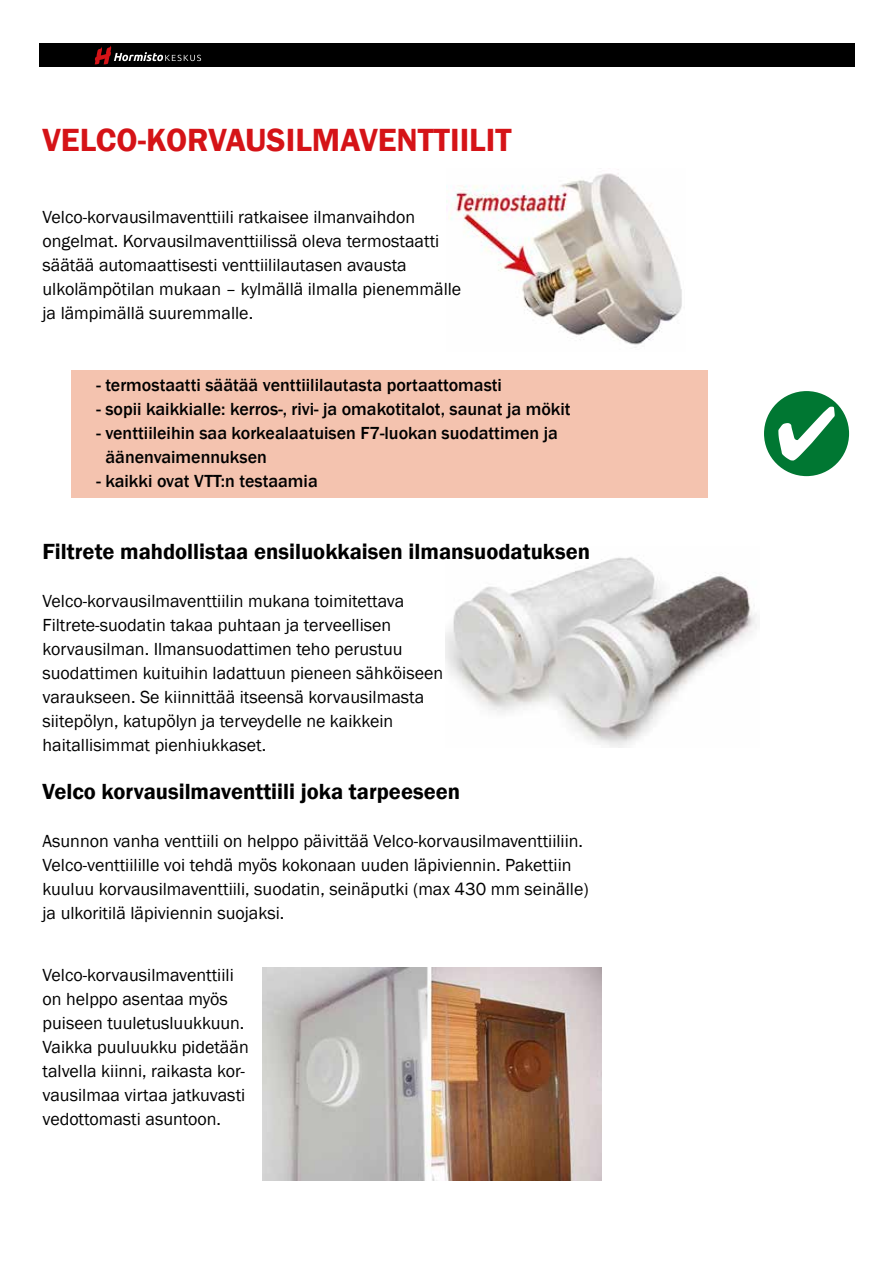
<style>
.page{position:relative;width:893px;height:1263px;background:#fff}
.page>*{position:absolute;margin:0;border:0;box-sizing:border-box;transform-origin:0 0}
.t1{font:600 33px "Franklin Gothic";color:#d51317}
.t2{font:600 22.5px "Franklin Gothic";color:#000}
.t3{font:18px/24px "Franklin Gothic";color:#000}
.t4{font:500 18px/24px "Franklin Gothic";color:#000}
</style>
<div class="page">
<img style="left:446px;top:557px;width:311px;height:190px">
<img style="left:449px;top:173px;width:233px;height:175px">
<div style="left:71px;top:370px;width:637px;height:127px;background:#f4c3af"></div>
<div style="left:764px;top:391px;width:85px;height:85px;background:#007732;border-radius:50%"></div>
<svg style="left:778px;top:407px;width:57px;height:53px"></svg>
<div style="left:39px;top:43px;width:816px;height:24px;background:#000"></div>
<svg style="left:95px;top:45px;width:106px;height:19px"></svg>
<img style="left:263px;top:967px;width:338px;height:213px">
<h1 class="t1" style="left:43px;top:119px;width:471px">VELCO-KORVAUSILMAVENTTIILIT</h1>
<p class="t3" style="left:43px;top:205px;width:420px">Velco-korvausilmaventtiili ratkaisee ilmanvaihdon ongelmat. Korvausilmaventtiilissä oleva termostaatti säätää automaattisesti venttiililautasen avausta ulkolämpötilan mukaan – kylmällä ilmalla pienemmälle ja lämpimällä suuremmalle.</p>
<p class="t4" style="left:97px;top:373px;width:407px">- termostaatti säätää venttiililautasta portaattomasti</p>
<p class="t4" style="left:97px;top:397px;width:476px">- sopii kaikkialle: kerros-, rivi- ja omakotitalot, saunat ja mökit</p>
<p class="t4" style="left:106px;top:421px;width:454px;text-indent:-9px">- venttiileihin saa korkealaatuisen F7-luokan suodattimen ja äänenvaimennuksen</p>
<p class="t4" style="left:97px;top:469px;width:223px">- kaikki ovat VTT:n testaamia</p>
<p class="t2" style="left:43px;top:538px;width:549px">Filtrete mahdollistaa ensiluokkaisen ilmansuodatuksen</p>
<p class="t3" style="left:43px;top:589px;width:402px">Velco-korvausilmaventtiilin mukana toimitettava Filtrete-suodatin takaa puhtaan ja terveellisen korvausilman. Ilmansuodattimen teho perustuu suodattimen kuituihin ladattuun pieneen sähköiseen varaukseen. Se kiinnittää itseensä korvausilmasta siitepölyn, katupölyn ja terveydelle ne kaikkein haitallisimmat pienhiukkaset.</p>
<p class="t2" style="left:43px;top:778px;width:419px">Velco korvausilmaventtiili joka tarpeeseen</p>
<p class="t3" style="left:43px;top:829px;width:548px">Asunnon vanha venttiili on helppo päivittää Velco-korvausilmaventtiiliin.<br>Velco-venttiilille voi tehdä myös kokonaan uuden läpiviennin. Pakettiin kuuluu korvausilmaventtiili, suodatin, seinäputki (max 430 mm seinälle) ja ulkoritilä läpiviennin suojaksi.</p>
<p class="t3" style="left:43px;top:963px;width:208px">Velco-korvausilmaventtiili on helppo asentaa myös puiseen tuuletusluukkuun.<br>Vaikka puuluukku pidetään talvella kiinni, raikasta kor&shy;vausilmaa virtaa jatkuvasti vedottomasti asuntoon.</p>
</div>
